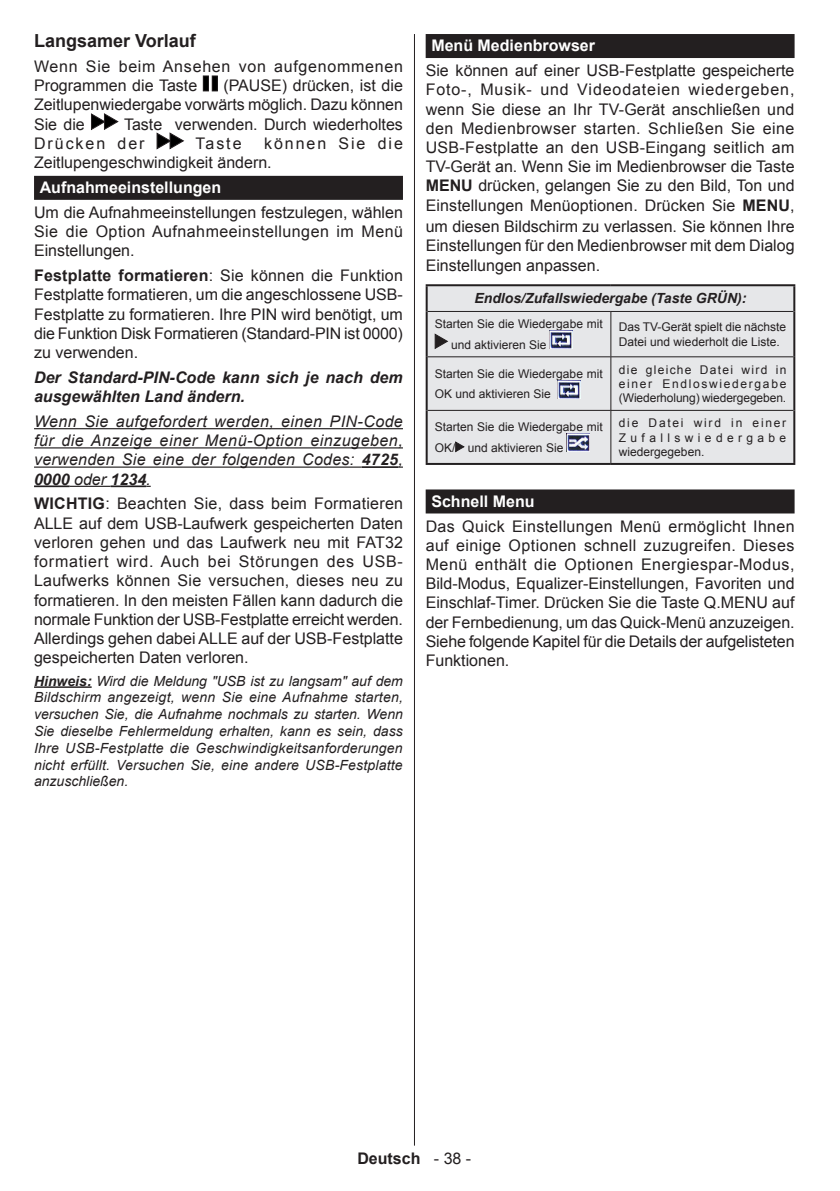
<style>
.page{position:relative;width:840px;height:1191px;background:#fff}
.page>*{position:absolute;margin:0;border:0;box-sizing:border-box;transform-origin:0 0}
.t1{font:700 18px "Arial";color:#231f20}
.t2{font:16px/19.2px "Arial";color:#231f20;text-align:justify}
.t3{font:italic 16px/19.2px "Arial";letter-spacing:.02em;color:#231f20;text-align:justify}
.t4{font:italic 700 16px/19.2px "Arial";letter-spacing:.005em;color:#231f20}
.t5{font:16px/19.2px "Arial";letter-spacing:.045em;color:#231f20}
.t6{font:700 16px "Arial";color:#fff}
.t7{font:700 16px "Arial";color:#231f20}
.t8{font:italic 14px/16.8px "Arial";letter-spacing:.015em;color:#231f20;text-align:justify}
.t9{font:italic 700 14px "Arial";color:#231f20}
.t10{font:12px/14.4px "Arial";color:#231f20}
.s1{font-weight:700}
.s2{font-weight:400}
</style>
<div class="page">
<hr style="left:414px;top:34px;width:1px;height:1111px;background:#231f20">
<div style="left:34px;top:176px;width:369px;height:24px;background:#231f20"></div>
<hr style="left:34px;top:428px;width:369px;height:1px;background:#231f20">
<hr style="left:34px;top:447px;width:369px;height:1px;background:#231f20">
<hr style="left:34px;top:466px;width:327px;height:2px;background:#231f20">
<hr style="left:361px;top:466px;width:37px;height:2px;background:#231f20">
<hr style="left:34px;top:485px;width:36px;height:2px;background:#231f20">
<hr style="left:70px;top:486px;width:41px;height:1px;background:#231f20">
<hr style="left:111px;top:485px;width:35px;height:2px;background:#231f20">
<hr style="left:34px;top:686px;width:58px;height:2px;background:#231f20">
<div style="left:203px;top:76px;width:5px;height:15px;background:#000"></div>
<div style="left:203px;top:76px;width:5px;height:15px;border:1px solid #231f20"></div>
<div style="left:212px;top:76px;width:5px;height:15px;background:#000"></div>
<div style="left:212px;top:76px;width:5px;height:15px;border:1px solid #231f20"></div>
<svg style="left:91px;top:114px;width:27px;height:15px"></svg>
<svg style="left:157px;top:133px;width:26px;height:16px"></svg>
<div style="left:425px;top:34px;width:369px;height:24px;background:#231f20"></div>
<div style="left:425px;top:489px;width:369px;height:24px;background:#231f20"></div>
<div style="left:427px;top:286px;width:365px;height:177px;background:#e6e7e9"></div>
<hr style="left:425px;top:284px;width:185px;height:2px;background:#231f20">
<hr style="left:425px;top:286px;width:2px;height:25px;background:#231f20">
<hr style="left:610px;top:284px;width:184px;height:2px;background:#231f20">
<hr style="left:792px;top:286px;width:2px;height:25px;background:#231f20">
<hr style="left:425px;top:311px;width:2px;height:46px;background:#231f20">
<hr style="left:792px;top:311px;width:2px;height:46px;background:#231f20">
<hr style="left:425px;top:357px;width:2px;height:53px;background:#231f20">
<hr style="left:792px;top:357px;width:2px;height:53px;background:#231f20">
<hr style="left:425px;top:410px;width:2px;height:53px;background:#231f20">
<hr style="left:792px;top:410px;width:2px;height:53px;background:#231f20">
<hr style="left:427px;top:311px;width:183px;height:1px;background:#231f20">
<hr style="left:610px;top:311px;width:182px;height:1px;background:#231f20">
<hr style="left:610px;top:312px;width:1px;height:44px;background:#231f20">
<hr style="left:427px;top:356px;width:183px;height:1px;background:#231f20">
<hr style="left:610px;top:356px;width:182px;height:1px;background:#231f20">
<hr style="left:610px;top:357px;width:1px;height:53px;background:#231f20">
<hr style="left:427px;top:410px;width:183px;height:1px;background:#231f20">
<hr style="left:610px;top:410px;width:182px;height:1px;background:#231f20">
<hr style="left:610px;top:410px;width:1px;height:53px;background:#231f20">
<hr style="left:425px;top:463px;width:185px;height:2px;background:#231f20">
<hr style="left:610px;top:463px;width:184px;height:2px;background:#231f20">
<svg style="left:435px;top:334px;width:12px;height:14px"></svg>
<img style="left:549px;top:330px;width:23px;height:19px">
<img style="left:557px;top:380px;width:23px;height:18px">
<svg style="left:455px;top:442px;width:8px;height:9px"></svg>
<img style="left:566px;top:433px;width:22px;height:19px">
<p class="t1" style="left:34px;top:29px;width:163px">Langsamer Vorlauf</p>
<p class="t5" style="left:34px;top:57px;width:370px">Wenn Sie beim Ansehen von aufgenommenen<br>Programmen die Taste</p>
<p class="t2" style="left:34px;top:76px;width:370px;text-indent:189px">(PAUSE) drücken, ist die Zeitlupenwiedergabe vorwärts möglich. Dazu können Sie die</p>
<p class="t2" style="left:34px;top:115px;width:370px;text-indent:90px">Taste verwenden. Durch wiederholtes<br>Drücken der</p>
<p class="t2" style="left:34px;top:134px;width:370px;text-indent:230px">können Sie die<br>Zeitlupengeschwindigkeit ändern.</p>
<p class="t6" style="left:40px;top:177px;width:183px">Aufnahmeeinstellungen</p>
<p class="t2" style="left:34px;top:203px;width:370px">Um die Aufnahmeeinstellungen festzulegen, wählen Sie die Option Aufnahmeeinstellungen im Menü Einstellungen.</p>
<p class="t2" style="left:34px;top:266px;width:370px"><span class="s1">Festplatte formatieren</span>: Sie können die Funktion Festplatte formatieren, um die angeschlossene USB-Festplatte zu formatieren. Ihre PIN wird benötigt, um die Funktion Disk Formatieren (Standard-PIN ist 0000) zu verwenden.</p>
<p class="t4" style="left:34px;top:368px;width:370px">Der Standard-PIN-Code kann sich je nach dem ausgewählten Land ändern.</p>
<p class="t3" style="left:34px;top:412px;width:370px">Wenn Sie aufgefordert werden, einen PIN-Code für die Anzeige einer Menü-Option einzugeben, verwenden Sie eine der folgenden Codes: <span class="s1">4725</span>, <span class="s1">0000</span> oder <span class="s1">1234</span>.</p>
<p class="t2" style="left:34px;top:494px;width:370px"><span class="s1">WICHTIG</span>: Beachten Sie, dass beim Formatieren ALLE auf dem USB-Laufwerk gespeicherten Daten verloren gehen und das Laufwerk neu mit FAT32 formatiert wird. Auch bei Störungen des USB-Laufwerks können Sie versuchen, dieses neu zu formatieren. In den meisten Fällen kann dadurch die normale Funktion der USB-Festplatte erreicht werden.<br>Allerdings gehen dabei ALLE auf der USB-Festplatte gespeicherten Daten verloren.</p>
<p class="t8" style="left:34px;top:672px;width:370px"><span class="s1">Hinweis:</span> Wird die Meldung "USB ist zu langsam" auf dem Bildschirm angezeigt, wenn Sie eine Aufnahme starten, versuchen Sie, die Aufnahme nochmals zu starten. Wenn Sie dieselbe Fehlermeldung erhalten, kann es sein, dass Ihre USB-Festplatte die Geschwindigkeitsanforderungen nicht erfüllt. Versuchen Sie, eine andere USB-Festplatte anzuschließen.</p>
<p class="t2" style="left:195px;top:134px;width:47px">Taste</p>
<p class="t6" style="left:431px;top:35px;width:165px">Menü Medienbrowser</p>
<p class="t2" style="left:425px;top:61px;width:370px">Sie können auf einer USB-Festplatte gespeicherte Foto-, Musik- und Videodateien wiedergeben, wenn Sie diese an Ihr TV-Gerät anschließen und den Medienbrowser starten. Schließen Sie eine USB-Festplatte an den USB-Eingang seitlich am TV-Gerät an. Wenn Sie im Medienbrowser die Taste <span class="s1">MENU</span> drücken, gelangen Sie zu den Bild, Ton und Einstellungen Menüoptionen. Drücken Sie <span class="s1">MENU</span>,</p>
<p class="t2" style="left:425px;top:217px;width:370px">um diesen Bildschirm zu verlassen. Sie können Ihre Einstellungen für den Medienbrowser mit dem Dialog Einstellungen anpassen.</p>
<p class="t9" style="left:474px;top:289px;width:273px">Endlos/Zufallswiedergabe (Taste GRÜN):</p>
<p class="t10" style="left:451px;top:314px;width:153px;line-height:20.6px;text-indent:-16px">Starten Sie die Wiedergabe mit und aktivieren Sie</p>
<p class="t10" style="left:618px;top:320px;width:169px">Das TV-Gerät spielt die nächste<br>Datei und wiederholt die Liste.</p>
<p class="t10" style="left:434px;top:363px;width:169px;line-height:20.6px">Starten Sie die Wiedergabe mit<br>OK und aktivieren Sie</p>
<p class="t10" style="left:618px;top:362px;width:169px;text-align:justify">die gleiche Datei wird in einer Endloswiedergabe (Wiederholung) wiedergegeben.</p>
<p class="t10" style="left:434px;top:417px;width:169px;line-height:20.6px">Starten Sie die Wiedergabe mit<br>OK/ und aktivieren Sie</p>
<p class="t10" style="left:618px;top:416px;width:169px;text-align:justify">die Datei wird in einer Zufallswiedergabe wiedergegeben.</p>
<p class="t6" style="left:431px;top:490px;width:105px">Schnell Menu</p>
<p class="t2" style="left:425px;top:516px;width:370px">Das Quick Einstellungen Menü ermöglicht Ihnen auf einige Optionen schnell zuzugreifen. Dieses Menü enthält die Optionen Energiespar-Modus, Bild-Modus, Equalizer-Einstellungen, Favoriten und Einschlaf-Timer. Drücken Sie die Taste Q.MENU auf der Fernbedienung, um das Quick-Menü anzuzeigen.<br>Siehe folgende Kapitel für die Details der aufgelisteten Funktionen.</p>
<p class="t7" style="left:357px;top:1148px;width:115px">Deutsch <span class="s2">- 38 -</span></p>
</div>
